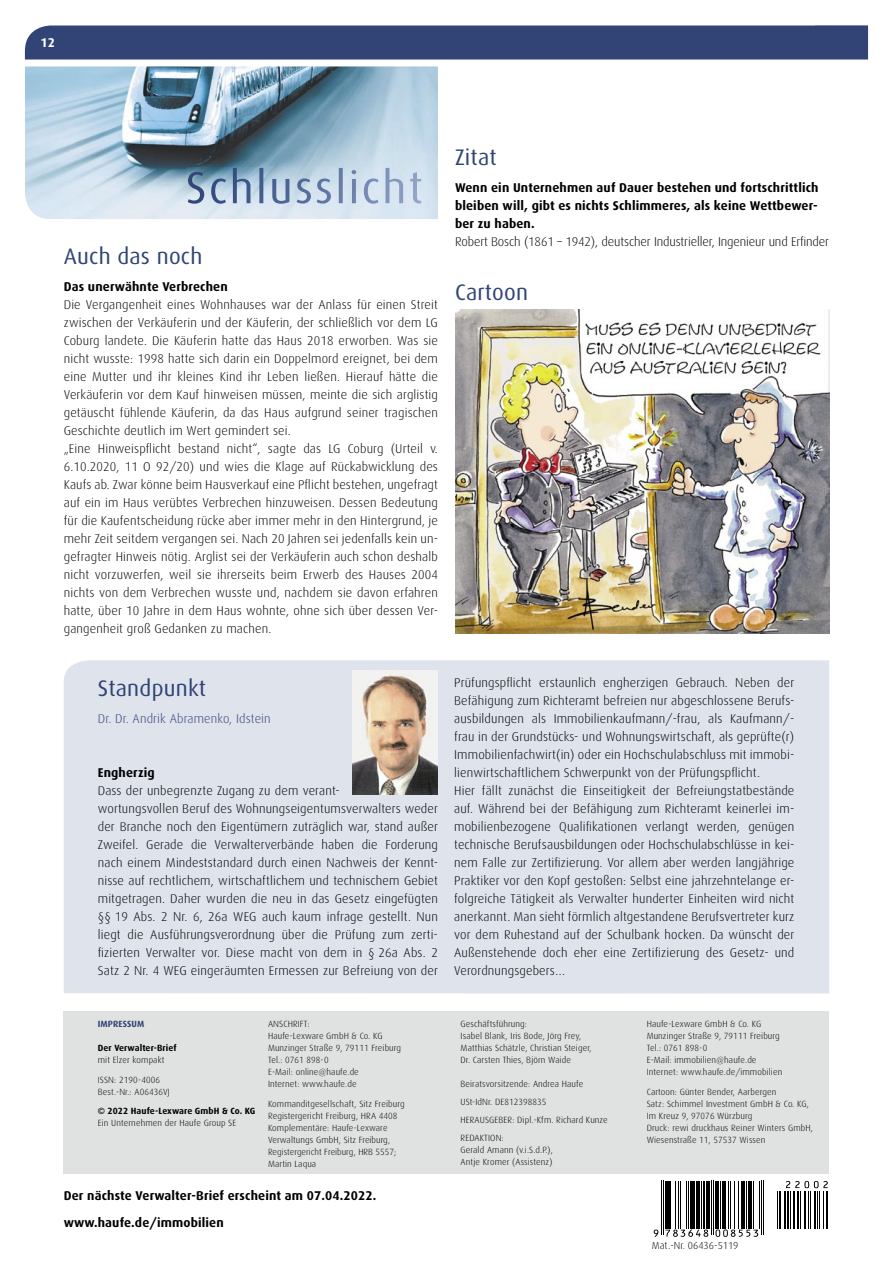
<style>
.page{position:relative;width:893px;height:1263px;background:#fff}
.page>*{position:absolute;margin:0;border:0;box-sizing:border-box;transform-origin:0 0}
.t1{font:22.5px "Dax";letter-spacing:.01em;color:#314475}
.t2{font:300 12.75px/18px "Dax";letter-spacing:.01em;color:#000}
.t3{font:700 12.75px/18px "Dax";letter-spacing:.01em;color:#000;text-align:justify}
.t4{font:300 12.75px "Dax";letter-spacing:-.01em;color:#000}
.t5{font:300 12.75px "Dax";letter-spacing:.01em;color:#314475}
.t6{font:700 12.75px "Dax";color:#fff}
.t7{font:300 10.2px "Dax";color:#000}
.t8{font:300 9px/12px "Dax";letter-spacing:.01em;color:#000}
.t9{font:700 9px "Dax";letter-spacing:.01em;color:#000}
.t10{font:700 9px "Dax";letter-spacing:.01em;color:#314475}
</style>
<div class="page">
<div style="left:25px;top:26px;width:843px;height:34px;background:#314475"></div>
<div style="left:64px;top:1011px;width:765px;height:162px;background:#e0e1e1"></div>
<img style="left:25px;top:66px;width:413px;height:153px">
<img style="left:188px;top:168px;width:233px;height:36px">
<div style="left:64px;top:660px;width:765px;height:333px;background:#dee3ec"></div>
<img style="left:352px;top:670px;width:85px;height:125px">
<hr style="left:661px;top:1181px;width:1px;height:54px;background:#000">
<hr style="left:663px;top:1181px;width:1px;height:54px;background:#000">
<hr style="left:665px;top:1181px;width:3px;height:47px;background:#000">
<hr style="left:669px;top:1181px;width:2px;height:47px;background:#000">
<hr style="left:675px;top:1181px;width:1px;height:47px;background:#000">
<hr style="left:678px;top:1181px;width:1px;height:47px;background:#000">
<hr style="left:680px;top:1181px;width:1px;height:47px;background:#000">
<hr style="left:686px;top:1181px;width:1px;height:47px;background:#000">
<hr style="left:688px;top:1181px;width:1px;height:47px;background:#000">
<hr style="left:690px;top:1181px;width:4px;height:47px;background:#000">
<hr style="left:697px;top:1181px;width:3px;height:47px;background:#000">
<hr style="left:701px;top:1181px;width:1px;height:47px;background:#000">
<hr style="left:703px;top:1181px;width:2px;height:47px;background:#000">
<hr style="left:706px;top:1181px;width:3px;height:47px;background:#000">
<hr style="left:711px;top:1181px;width:1px;height:54px;background:#000">
<hr style="left:713px;top:1181px;width:1px;height:54px;background:#000">
<hr style="left:715px;top:1181px;width:3px;height:47px;background:#000">
<hr style="left:720px;top:1181px;width:1px;height:47px;background:#000">
<hr style="left:723px;top:1181px;width:3px;height:47px;background:#000">
<hr style="left:728px;top:1181px;width:1px;height:47px;background:#000">
<hr style="left:730px;top:1181px;width:1px;height:47px;background:#000">
<hr style="left:734px;top:1181px;width:1px;height:47px;background:#000">
<hr style="left:738px;top:1181px;width:1px;height:47px;background:#000">
<hr style="left:741px;top:1181px;width:3px;height:47px;background:#000">
<hr style="left:746px;top:1181px;width:1px;height:47px;background:#000">
<hr style="left:749px;top:1181px;width:3px;height:47px;background:#000">
<hr style="left:753px;top:1181px;width:1px;height:47px;background:#000">
<hr style="left:759px;top:1181px;width:1px;height:47px;background:#000">
<hr style="left:761px;top:1181px;width:1px;height:54px;background:#000">
<hr style="left:763px;top:1181px;width:1px;height:54px;background:#000">
<hr style="left:777px;top:1191px;width:1px;height:37px;background:#000">
<hr style="left:779px;top:1191px;width:2px;height:37px;background:#000">
<hr style="left:784px;top:1191px;width:1px;height:37px;background:#000">
<hr style="left:787px;top:1191px;width:2px;height:37px;background:#000">
<hr style="left:790px;top:1191px;width:1px;height:37px;background:#000">
<hr style="left:793px;top:1191px;width:2px;height:37px;background:#000">
<hr style="left:797px;top:1191px;width:2px;height:37px;background:#000">
<hr style="left:800px;top:1191px;width:1px;height:37px;background:#000">
<hr style="left:804px;top:1191px;width:2px;height:37px;background:#000">
<hr style="left:808px;top:1191px;width:1px;height:37px;background:#000">
<hr style="left:810px;top:1191px;width:1px;height:37px;background:#000">
<hr style="left:814px;top:1191px;width:2px;height:37px;background:#000">
<hr style="left:817px;top:1191px;width:1px;height:37px;background:#000">
<hr style="left:819px;top:1191px;width:1px;height:37px;background:#000">
<hr style="left:823px;top:1191px;width:1px;height:37px;background:#000">
<hr style="left:826px;top:1191px;width:2px;height:37px;background:#000">
<svg style="left:654px;top:1229px;width:4px;height:8px"></svg>
<svg style="left:665px;top:1229px;width:43px;height:8px"></svg>
<svg style="left:715px;top:1229px;width:43px;height:8px"></svg>
<svg style="left:786px;top:1181px;width:42px;height:7px"></svg>
<img style="left:455px;top:309px;width:374px;height:324px">
<p class="t6" style="left:40px;top:35px;width:16px">12</p>
<h1 class="t1" style="left:64px;top:244px;width:140px">Auch das noch</h1>
<p class="t3" style="left:64px;top:278px;width:165px">Das unerwähnte Verbrechen</p>
<p class="t2" style="left:64px;top:296px;width:376px">Die Vergangenheit eines Wohnhauses war der Anlass für einen Streit zwischen der Verkäuferin und der Käuferin, der schließlich vor dem LG Coburg landete. Die Käuferin hatte das Haus 2018 erworben. Was sie nicht wusste: 1998 hatte sich darin ein Doppelmord ereignet, bei dem eine Mutter und ihr kleines Kind ihr Leben ließen. Hierauf hätte die Verkäuferin vor dem Kauf hinweisen müssen, meinte die sich arglistig getäuscht fühlende Käuferin, da das Haus aufgrund seiner tragischen Geschichte deutlich im Wert gemindert sei.<br>„Eine Hinweispflicht bestand nicht“, sagte das LG Coburg (Urteil v.<br>6.10.2020, 11 O 92/20) und wies die Klage auf Rückabwicklung des Kaufs ab. Zwar könne beim Hausverkauf eine Pflicht bestehen, ungefragt auf ein im Haus verübtes Verbrechen hinzuweisen. Dessen Bedeutung für die Kaufentscheidung rücke aber immer mehr in den Hintergrund, je mehr Zeit seitdem vergangen sei. Nach 20 Jahren sei jedenfalls kein un&shy;gefragter Hinweis nötig. Arglist sei der Verkäuferin auch schon deshalb nicht vorzuwerfen, weil sie ihrerseits beim Erwerb des Hauses 2004 nichts von dem Verbrechen wusste und, nachdem sie davon erfahren hatte, über 10 Jahre in dem Haus wohnte, ohne sich über dessen Ver&shy;gangenheit groß Gedanken zu machen.</p>
<h1 class="t1" style="left:98px;top:676px;width:110px">Standpunkt</h1>
<p class="t5" style="left:98px;top:712px;width:174px">Dr. Dr. Andrik Abramenko, Idstein</p>
<p class="t3" style="left:98px;top:764px;width:58px">Engherzig</p>
<p class="t2" style="left:98px;top:782px;width:342px">Dass der unbegrenzte Zugang zu dem verant-<br>wortungsvollen Beruf des Wohnungseigentumsverwalters weder der Branche noch den Eigentümern zuträglich war, stand außer Zweifel. Gerade die Verwalterverbände haben die Forderung nach einem Mindeststandard durch einen Nachweis der Kennt&shy;nisse auf rechtlichem, wirtschaftlichem und technischem Gebiet mitgetragen. Daher wurden die neu in das Gesetz eingefügten §§ 19 Abs. 2 Nr. 6, 26a WEG auch kaum infrage gestellt. Nun liegt die Ausführungsverordnung über die Prüfung zum zerti&shy;fizierten Verwalter vor. Diese macht von dem in § 26a Abs. 2<br>Satz 2 Nr. 4 WEG eingeräumten Ermessen zur Befreiung von der</p>
<p class="t10" style="left:98px;top:1019px;width:48px">IMPRESSUM</p>
<p class="t9" style="left:98px;top:1043px;width:80px">Der Verwalter-Brief</p>
<p class="t8" style="left:98px;top:1050px;width:68px;line-height:19.5px">mit Elzer kompakt<br>ISSN: 2190-4006</p>
<p class="t8" style="left:98px;top:1085px;width:74px">Best.-Nr.: A06436VJ</p>
<p class="t9" style="left:98px;top:1106px;width:159px">© 2022 Haufe-Lexware GmbH &amp; Co. KG</p>
<p class="t8" style="left:98px;top:1117px;width:140px">Ein Unternehmen der Haufe Group SE</p>
<p class="t8" style="left:268px;top:1018px;width:135px">ANSCHRIFT:<br>Haufe-Lexware GmbH &amp; Co. KG<br>Munzinger Straße 9, 79111 Freiburg<br>Tel.: 0761 898-0<br>E-Mail: online@haufe.de<br>Internet: www.haufe.de</p>
<p class="t8" style="left:268px;top:1097px;width:138px">Kommanditgesellschaft, Sitz Freiburg<br>Registergericht Freiburg, HRA 4408<br>Komplementäre: Haufe-Lexware<br>Verwaltungs GmbH, Sitz Freiburg,<br>Registergericht Freiburg, HRB 5557;<br>Martin Laqua</p>
<p class="t3" style="left:64px;top:1187px;width:314px">Der nächste Verwalter-Brief erscheint am 07.04.2022.</p>
<p class="t3" style="left:64px;top:1214px;width:162px">www.haufe.de/immobilien</p>
<h1 class="t1" style="left:455px;top:145px;width:43px">Zitat</h1>
<p class="t3" style="left:455px;top:179px;width:365px">Wenn ein Unternehmen auf Dauer bestehen und fortschrittlich bleiben will, gibt es nichts Schlimmeres, als keine Wettbewer&shy;ber zu haben.</p>
<p class="t4" style="left:455px;top:235px;width:376px">Robert Bosch (1861 – 1942), deutscher Industrieller, Ingenieur und Erfinder</p>
<h1 class="t1" style="left:455px;top:280px;width:75px">Cartoon</h1>
<p class="t2" style="left:454px;top:674px;width:342px">Prüfungspflicht erstaunlich engherzigen Gebrauch. Neben der Befähigung zum Richteramt befreien nur abgeschlossene Berufs&shy;ausbildungen als Immobilienkaufmann/-frau, als Kaufmann/- frau in der Grundstücks- und Wohnungswirtschaft, als geprüfte(r)<br>Immobilienfachwirt(in) oder ein Hochschulabschluss mit immobi&shy;lienwirtschaftlichem Schwerpunkt von der Prüfungspflicht.<br>Hier fällt zunächst die Einseitigkeit der Befreiungstatbestände auf. Während bei der Befähigung zum Richteramt keinerlei im&shy;mobilienbezogene Qualifikationen verlangt werden, genügen technische Berufsausbildungen oder Hochschulabschlüsse in kei&shy;nem Falle zur Zertifizierung. Vor allem aber werden langjährige Praktiker vor den Kopf gestoßen: Selbst eine jahrzehntelange er&shy;folgreiche Tätigkeit als Verwalter hunderter Einheiten wird nicht anerkannt. Man sieht förmlich altgestandene Berufsvertreter kurz vor dem Ruhestand auf der Schulbank hocken. Da wünscht der Außenstehende doch eher eine Zertifizierung des Gesetz- und Verordnungsgebers…</p>
<p class="t8" style="left:461px;top:1018px;width:133px">Geschäftsführung:<br>Isabel Blank, Iris Bode, Jörg Frey,<br>Matthias Schätzle, Christian Steiger,<br>Dr. Carsten Thies, Björn Waide</p>
<p class="t8" style="left:461px;top:1075px;width:149px;line-height:18px">Beiratsvorsitzende: Andrea Haufe<br>USt-IdNr. DE812398835<br>HERAUSGEBER: Dipl.-Kfm. Richard Kunze<br>REDAKTION:</p>
<p class="t8" style="left:461px;top:1144px;width:94px">Gerald Amann (v.i.S.d.P.),<br>Antje Kromer (Assistenz)</p>
<p class="t8" style="left:647px;top:1018px;width:137px">Haufe-Lexware GmbH &amp; Co. KG<br>Munzinger Straße 9, 79111 Freiburg<br>Tel.: 0761 898-0<br>E-Mail: immobilien@haufe.de<br>Internet: www.haufe.de/immobilien</p>
<p class="t8" style="left:647px;top:1085px;width:168px">Cartoon: Günter Bender, Aarbergen<br>Satz: Schimmel Investment GmbH &amp; Co. KG, Im Kreuz 9, 97076 Würzburg<br>Druck: rewi druckhaus Reiner Winters GmbH, Wiesenstraße 11, 57537 Wissen</p>
<p class="t7" style="left:652px;top:1240px;width:88px">Mat.-Nr. 06436-5119</p>
</div>
